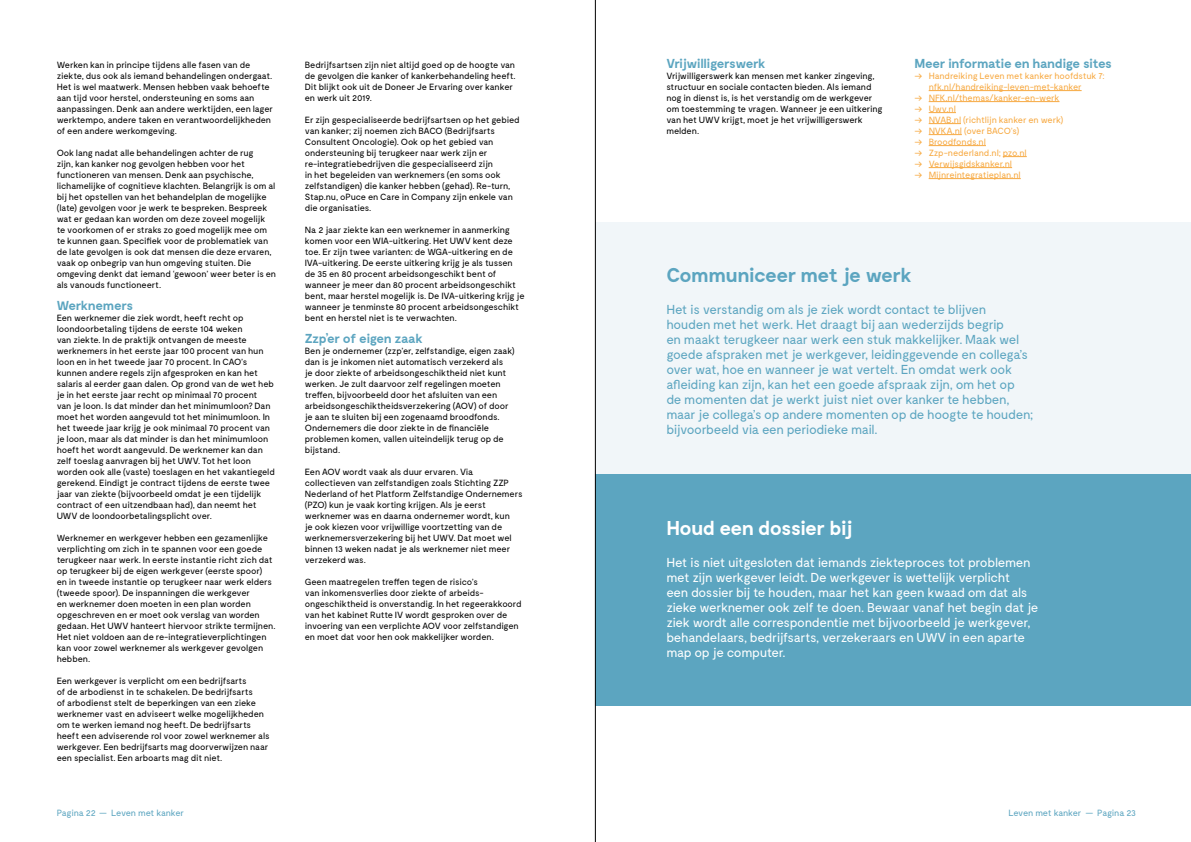
<style>
.page{position:relative;width:1191px;height:842px;background:#fff}
.page>*{position:absolute;margin:0;border:0;box-sizing:border-box;transform-origin:0 0}
.t1{font:700 20px "Moderat";letter-spacing:-.03em;color:#5ca5c0}
.t2{font:700 20px "Moderat";letter-spacing:-.03em;color:#fff}
.t3{font:13px/15px "Moderat";letter-spacing:-.03em;color:#5ca5c0}
.t4{font:13px/15px "Moderat";letter-spacing:-.03em;color:#fff}
.t5{font:700 13px "Moderat";letter-spacing:-.035em;color:#5ca5c0}
.t6{font:9px/11px "Moderat";letter-spacing:-.015em;color:#000}
.t7{font:9px "Moderat";letter-spacing:-.015em;color:#f7a941}
.t8{font:9px "Moderat";letter-spacing:-.03em;color:#5ca5c0}
</style>
<div class="page">
<div style="left:595px;top:222px;width:596px;height:309px;background:#f1f6f9"></div>
<div style="left:595px;top:475px;width:596px;height:231px;background:#5ca5c0"></div>
<hr style="left:928px;top:90px;width:153px;height:1px;background:#f7a941">
<hr style="left:928px;top:101px;width:131px;height:1px;background:#f7a941">
<svg style="left:928px;top:112px;width:28px;height:1px"></svg>
<hr style="left:928px;top:123px;width:33px;height:1px;background:#f7a941">
<hr style="left:928px;top:134px;width:34px;height:1px;background:#f7a941">
<hr style="left:928px;top:145px;width:58px;height:1px;background:#f7a941">
<svg style="left:1002px;top:156px;width:24px;height:1px"></svg>
<hr style="left:928px;top:167px;width:84px;height:1px;background:#f7a941">
<hr style="left:928px;top:178px;width:92px;height:1px;background:#f7a941">
<hr style="left:595px;top:0;width:1px;height:842px;background:#000">
<p class="t6" style="left:57px;top:59px;width:218px">Werken kan in principe tijdens alle fasen van de ziekte, dus ook als iemand behandelingen ondergaat.<br>Het is wel maatwerk. Mensen hebben vaak behoefte aan tijd voor herstel, ondersteuning en soms aan aanpassingen. Denk aan andere werktijden, een lager werktempo, andere taken en verantwoordelijkheden of een andere werkomgeving.</p>
<p class="t6" style="left:57px;top:147px;width:221px">Ook lang nadat alle behandelingen achter de rug<br>zijn, kan kanker nog gevolgen hebben voor het functioneren van mensen. Denk aan psychische, lichamelijke of cognitieve klachten. Belangrijk is om al bij het opstellen van het behandelplan de mogelijke (late) gevolgen voor je werk te bespreken. Bespreek wat er gedaan kan worden om deze zoveel mogelijk te voorkomen of er straks zo goed mogelijk mee om te kunnen gaan. Specifiek voor de problematiek van de late gevolgen is ook dat mensen die deze ervaren, vaak op onbegrip van hun omgeving stuiten. Die omgeving denkt dat iemand ‘gewoon’ weer beter is en als vanouds functioneert.</p>
<h2 class="t5" style="left:57px;top:298px;width:78px">Werknemers</h2>
<p class="t6" style="left:57px;top:312px;width:220px">Een werknemer die ziek wordt, heeft recht op loondoorbetaling tijdens de eerste 104 weken<br>van ziekte. In de praktijk ontvangen de meeste werknemers in het eerste jaar 100 procent van hun loon en in het tweede jaar 70 procent. In CAO’s kunnen andere regels zijn afgesproken en kan het salaris al eerder gaan dalen. Op grond van de wet heb je in het eerste jaar recht op minimaal 70 procent<br>van je loon. Is dat minder dan het minimumloon? Dan moet het worden aangevuld tot het minimumloon. In het tweede jaar krijg je ook minimaal 70 procent van je loon, maar als dat minder is dan het minimumloon hoeft het wordt aangevuld. De werknemer kan dan zelf toeslag aanvragen bij het UWV. Tot het loon worden ook alle (vaste) toeslagen en het vakantiegeld gerekend. Eindigt je contract tijdens de eerste twee jaar van ziekte (bijvoorbeeld omdat je een tijdelijk contract of een uitzendbaan had), dan neemt het UWV de loondoorbetalingsplicht over.</p>
<p class="t6" style="left:57px;top:532px;width:220px">Werknemer en werkgever hebben een gezamenlijke verplichting om zich in te spannen voor een goede terugkeer naar werk. In eerste instantie richt zich dat op terugkeer bij de eigen werkgever (eerste spoor)<br>en in tweede instantie op terugkeer naar werk elders (tweede spoor). De inspanningen die werkgever<br>en werknemer doen moeten in een plan worden opgeschreven en er moet ook verslag van worden gedaan. Het UWV hanteert hiervoor strikte termijnen.<br>Het niet voldoen aan de re-integratieverplichtingen kan voor zowel werknemer als werkgever gevolgen hebben.</p>
<p class="t6" style="left:57px;top:675px;width:214px">Een werkgever is verplicht om een bedrijfsarts<br>of de arbodienst in te schakelen. De bedrijfsarts<br>of arbodienst stelt de beperkingen van een zieke werknemer vast en adviseert welke mogelijkheden om te werken iemand nog heeft. De bedrijfsarts heeft een adviserende rol voor zowel werknemer als werkgever. Een bedrijfsarts mag doorverwijzen naar een specialist. Een arboarts mag dit niet.</p>
<p class="t6" style="left:305px;top:59px;width:212px">Bedrijfsartsen zijn niet altijd goed op de hoogte van de gevolgen die kanker of kankerbehandeling heeft.<br>Dit blijkt ook uit de Doneer Je Ervaring over kanker en werk uit 2019.</p>
<p class="t6" style="left:305px;top:114px;width:216px">Er zijn gespecialiseerde bedrijfsartsen op het gebied van kanker; zij noemen zich BACO (Bedrijfsarts Consultent Oncologie). Ook op het gebied van ondersteuning bij terugkeer naar werk zijn er re-integratiebedrijven die gespecialiseerd zijn<br>in het begeleiden van werknemers (en soms ook zelfstandigen) die kanker hebben (gehad). Re-turn, Stap.nu, oPuce en Care in Company zijn enkele van die organisaties.</p>
<p class="t6" style="left:305px;top:224px;width:221px">Na 2 jaar ziekte kan een werknemer in aanmerking komen voor een WIA-uitkering. Het UWV kent deze toe. Er zijn twee varianten: de WGA-uitkering en de IVA-uitkering. De eerste uitkering krijg je als tussen de 35 en 80 procent arbeidsongeschikt bent of wanneer je meer dan 80 procent arbeidsongeschikt bent, maar herstel mogelijk is. De IVA-uitkering krijg je wanneer je tenminste 80 procent arbeidsongeschikt bent en herstel niet is te verwachten.</p>
<h2 class="t5" style="left:305px;top:331px;width:119px">Zzp’er of eigen zaak</h2>
<p class="t6" style="left:305px;top:345px;width:212px">Ben je ondernemer (zzp’er, zelfstandige, eigen zaak) dan is je inkomen niet automatisch verzekerd als<br>je door ziekte of arbeidsongeschiktheid niet kunt werken. Je zult daarvoor zelf regelingen moeten treffen, bijvoorbeeld door het afsluiten van een arbeidsongeschiktheidsverzekering (AOV) of door je aan te sluiten bij een zogenaamd broodfonds.<br>Ondernemers die door ziekte in de financiële problemen komen, vallen uiteindelijk terug op de bijstand.</p>
<p class="t6" style="left:305px;top:466px;width:219px">Een AOV wordt vaak als duur ervaren. Via collectieven van zelfstandigen zoals Stichting ZZP Nederland of het Platform Zelfstandige Ondernemers (PZO) kun je vaak korting krijgen. Als je eerst werknemer was en daarna ondernemer wordt, kun<br>je ook kiezen voor vrijwillige voortzetting van de werknemersverzekering bij het UWV. Dat moet wel binnen 13 weken nadat je als werknemer niet meer verzekerd was.</p>
<p class="t6" style="left:305px;top:576px;width:218px">Geen maatregelen treffen tegen de risico’s<br>van inkomensverlies door ziekte of arbeids&shy;ongeschiktheid is onverstandig. In het regeerakkoord van het kabinet Rutte IV wordt gesproken over de invoering van een verplichte AOV voor zelfstandigen en moet dat voor hen ook makkelijker worden.</p>
<h2 class="t5" style="left:666px;top:56px;width:101px">Vrijwilligerswerk</h2>
<p class="t6" style="left:666px;top:70px;width:218px">Vrijwilligerswerk kan mensen met kanker zingeving, structuur en sociale contacten bieden. Als iemand nog in dienst is, is het verstandig om de werkgever om toestemming te vragen. Wanneer je een uitkering van het UWV krijgt, moet je het vrijwilligerswerk melden.</p>
<h2 class="t5" style="left:914px;top:56px;width:199px">Meer informatie en handige sites</h2>
<p class="t7" style="left:914px;top:71px;width:191px">-&gt; Handreiking Leven met kanker hoofdstuk 7:</p>
<p class="t7" style="left:928px;top:82px;width:154px">nfk.nl/handreiking-leven-met-kanker</p>
<p class="t7" style="left:914px;top:93px;width:146px">-&gt; NFK.nl/themas/kanker-en-werk</p>
<p class="t7" style="left:914px;top:104px;width:43px">-&gt; Uwv.nl</p>
<p class="t7" style="left:914px;top:115px;width:151px">-&gt; NVAB.nl (richtlijn kanker en werk)</p>
<p class="t7" style="left:914px;top:126px;width:106px">-&gt; NVKA.nl (over BACO’s)</p>
<p class="t7" style="left:914px;top:137px;width:73px">-&gt; Broodfonds.nl</p>
<p class="t7" style="left:914px;top:147px;width:114px">-&gt; Zzp-nederland.nl; pzo.nl</p>
<p class="t7" style="left:914px;top:158px;width:99px">-&gt; Verwijsgidskanker.nl</p>
<p class="t7" style="left:914px;top:169px;width:108px">-&gt; Mijnreintegratieplan.nl</p>
<h1 class="t1" style="left:666px;top:263px;width:247px">Communiceer met je werk</h1>
<p class="t3" style="left:666px;top:302px;width:368px">Het is verstandig om als je ziek wordt contact te blijven houden met het werk. Het draagt bij aan wederzijds begrip<br>en maakt terugkeer naar werk een stuk makkelijker. Maak wel goede afspraken met je werkgever, leidinggevende en collega’s over wat, hoe en wanneer je wat vertelt. En omdat werk ook afleiding kan zijn, kan het een goede afspraak zijn, om het op de momenten dat je werkt juist niet over kanker te hebben, maar je collega’s op andere momenten op de hoogte te houden; bijvoorbeeld via een periodieke mail.</p>
<h1 class="t2" style="left:666px;top:516px;width:187px">Houd een dossier bij</h1>
<p class="t4" style="left:666px;top:555px;width:373px">Het is niet uitgesloten dat iemands ziekteproces tot problemen met zijn werkgever leidt. De werkgever is wettelijk verplicht<br>een dossier bij te houden, maar het kan geen kwaad om dat als zieke werknemer ook zelf te doen. Bewaar vanaf het begin dat je ziek wordt alle correspondentie met bijvoorbeeld je werkgever, behandelaars, bedrijfsarts, verzekeraars en UWV in een aparte map op je computer.</p>
<p class="t8" style="left:57px;top:808px;width:129px">Pagina 22 — Leven met kanker</p>
<p class="t8" style="left:1008px;top:808px;width:129px">Leven met kanker — Pagina 23</p>
</div>
